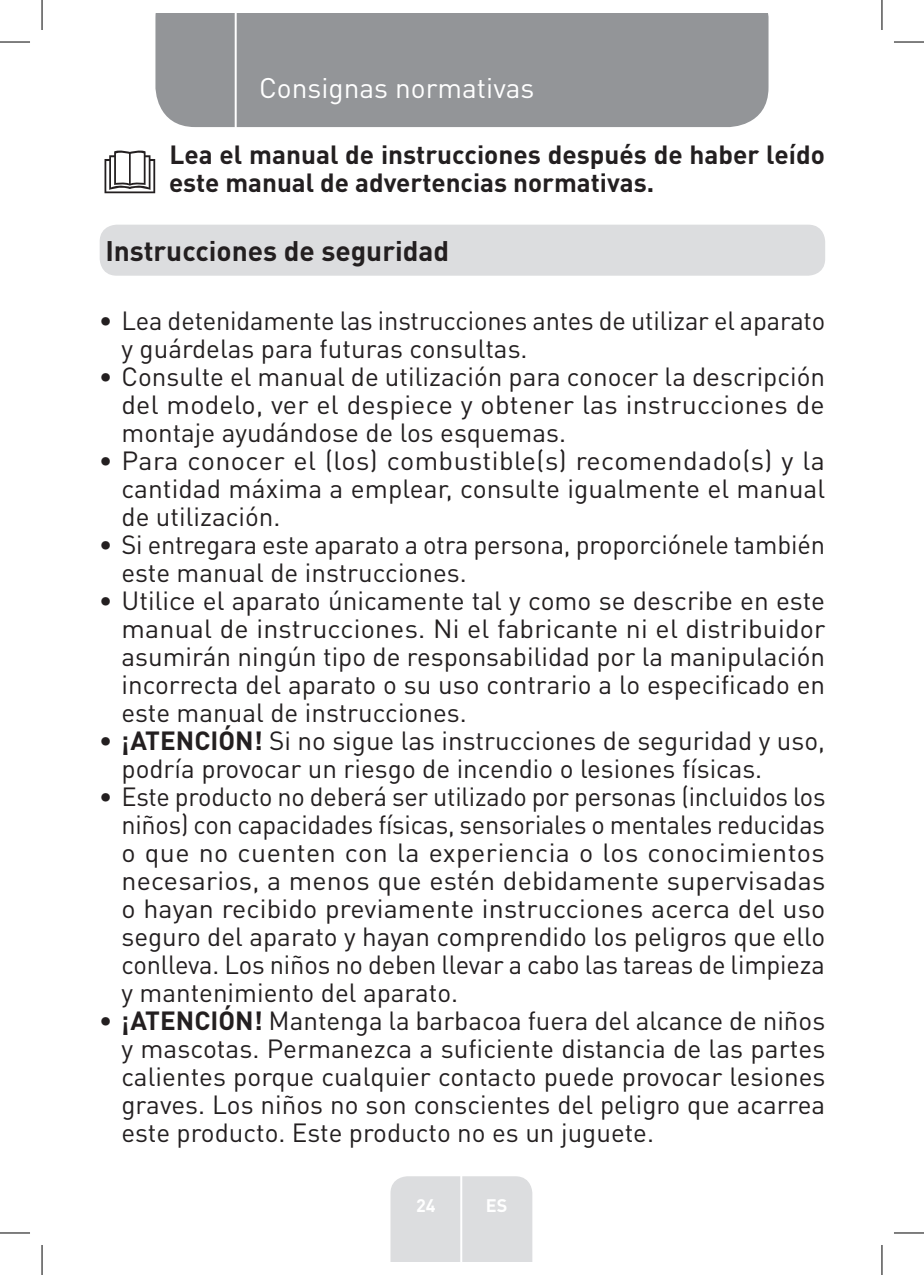
<style>
.page{position:relative;width:924px;height:1275px;background:#fff}
.page>*{position:absolute;margin:0;border:0;box-sizing:border-box;transform-origin:0 0}
.t1{font:700 28px "DIN Pro";color:#231f20}
.t2{font:28px "DIN Pro";color:#fff}
.t3{font:26px/28px "DIN Pro";color:#231f20;text-align:justify}
.t4{font:700 26px/28px "DIN Pro";color:#231f20}
.t5{font:700 18px "DIN Pro";color:#fff}
.s1{font-weight:700}
</style>
<div class="page">
<div style="left:155px;top:14px;width:613px;height:113px;background:#939598"></div>
<div style="left:390px;top:1176px;width:142px;height:85px;background:#dcdddf"></div>
<hr style="left:460px;top:1153px;width:2px;height:108px;background:#fff">
<hr style="left:234px;top:14px;width:2px;height:116px;background:#fff">
<div style="left:100px;top:225px;width:724px;height:51px;background:#dcdddf;border-radius:17px"></div>
<svg style="left:104px;top:150px;width:51px;height:43px"></svg>
<hr style="left:0;top:42px;width:30px;height:1px;background:#000">
<hr style="left:893px;top:42px;width:30px;height:1px;background:#000">
<hr style="left:0;top:1232px;width:30px;height:1px;background:#000">
<hr style="left:893px;top:1232px;width:30px;height:1px;background:#000">
<hr style="left:42px;top:0;width:1px;height:30px;background:#000">
<hr style="left:42px;top:1245px;width:1px;height:30px;background:#000">
<hr style="left:881px;top:0;width:1px;height:30px;background:#000">
<hr style="left:881px;top:1245px;width:1px;height:30px;background:#000">
<p class="t2" style="left:259px;top:69px;width:277px">Consignas normativas</p>
<p class="t4" style="left:169px;top:137px;width:657px">Lea el manual de instrucciones después de haber leído este manual de advertencias normativas.</p>
<p class="t1" style="left:105px;top:227px;width:345px">Instrucciones de seguridad</p>
<p class="t3" style="left:121px;top:305px;width:704px;text-indent:-23px">• Lea detenidamente las instrucciones antes de utilizar el aparato y guárdelas para futuras consultas.</p>
<p class="t3" style="left:121px;top:361px;width:705px;text-indent:-23px">• Consulte el manual de utilización para conocer la descripción del modelo, ver el despiece y obtener las instrucciones de montaje ayudándose de los esquemas.</p>
<p class="t3" style="left:121px;top:445px;width:705px;text-indent:-23px">• Para conocer el (los) combustible(s) recomendado(s) y la cantidad máxima a emplear, consulte igualmente el manual de utilización.</p>
<p class="t3" style="left:121px;top:529px;width:704px;text-indent:-23px">• Si entregara este aparato a otra persona, proporciónele también este manual de instrucciones.</p>
<p class="t3" style="left:121px;top:585px;width:705px;text-indent:-23px">• Utilice el aparato únicamente tal y como se describe en este manual de instrucciones. Ni el fabricante ni el distribuidor asumirán ningún tipo de responsabilidad por la manipulación incorrecta del aparato o su uso contrario a lo especificado en este manual de instrucciones.</p>
<p class="t3" style="left:121px;top:725px;width:704px;text-indent:-23px">• <span class="s1">¡ATENCIÓN!</span> Si no sigue las instrucciones de seguridad y uso, podría provocar un riesgo de incendio o lesiones físicas.</p>
<p class="t3" style="left:121px;top:781px;width:705px;text-indent:-23px">• Este producto no deberá ser utilizado por personas (incluidos los niños) con capacidades físicas, sensoriales o mentales reducidas o que no cuenten con la experiencia o los conocimientos necesarios, a menos que estén debidamente supervisadas o hayan recibido previamente instrucciones acerca del uso seguro del aparato y hayan comprendido los peligros que ello conlleva. Los niños no deben llevar a cabo las tareas de limpieza y mantenimiento del aparato.</p>
<p class="t3" style="left:121px;top:1005px;width:705px;text-indent:-23px">• <span class="s1">¡ATENCIÓN!</span> Mantenga la barbacoa fuera del alcance de niños y mascotas. Permanezca a suficiente distancia de las partes calientes porque cualquier contacto puede provocar lesiones graves. Los niños no son conscientes del peligro que acarrea este producto. Este producto no es un juguete.</p>
<p class="t5" style="left:416px;top:1190px;width:21px">24</p>
<p class="t5" style="left:485px;top:1190px;width:23px">ES</p>
</div>
